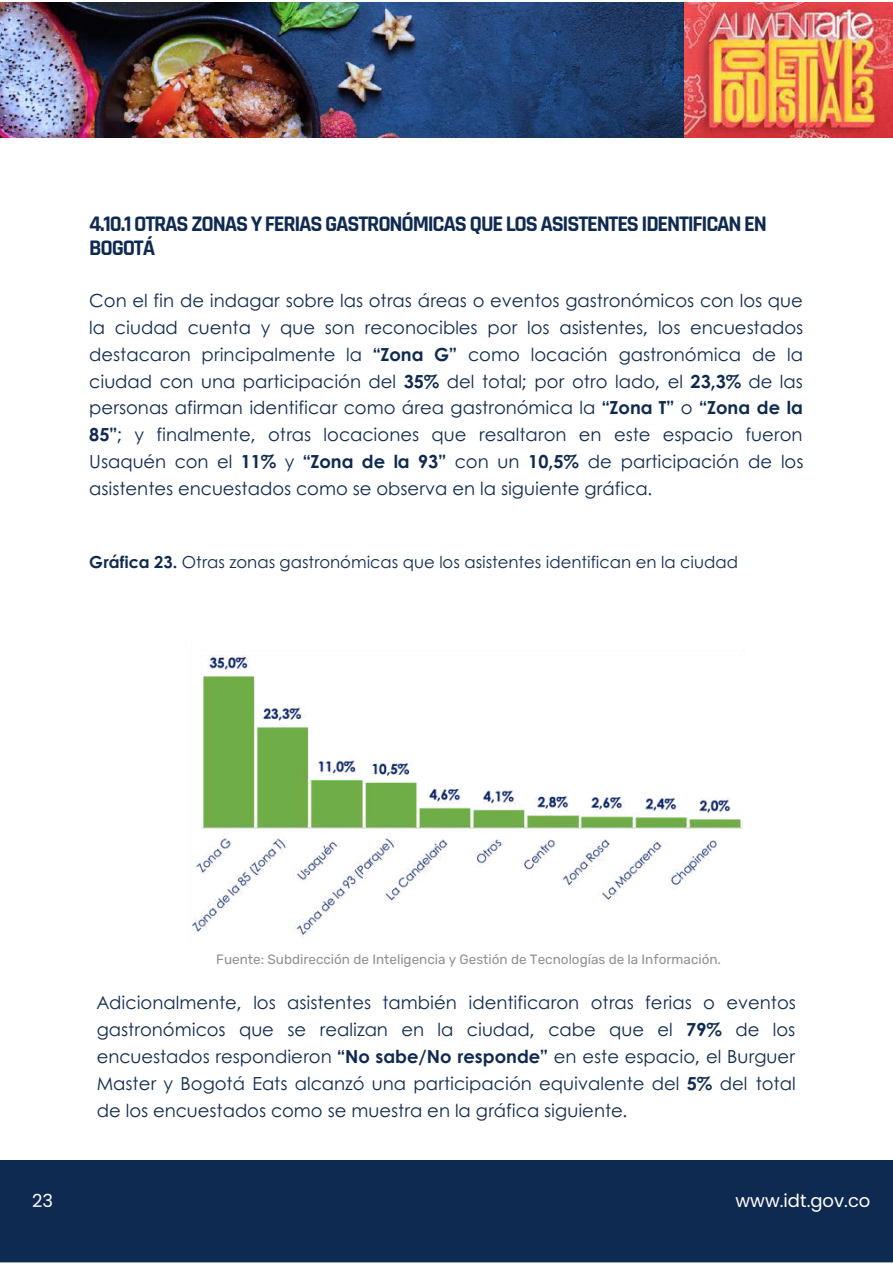
<style>
.page{position:relative;width:893px;height:1264px;background:#fff}
.page>*{position:absolute;margin:0;border:0;box-sizing:border-box;transform-origin:0 0}
.t1{font:700 22.5px/24.8px "Rajdhani";letter-spacing:-.055em;color:#0f2a50}
.t2{font:18px/27px "Century Gothic";color:#0f2a50;text-align:justify}
.t3{font:18px "Poppins";color:#fff}
.t4{font:16.5px "Century Gothic";color:#0f2a50}
.t5{font:13.5px "Rubik";color:#90908f}
.s1{font-weight:700}
</style>
<div class="page">
<div style="left:0;top:1160px;width:892px;height:102px;background:#0f2a50"></div>
<div style="left:0;top:1173px;width:90px;height:54px;background:#0f2a50"></div>
<div style="left:671px;top:1173px;width:221px;height:54px;background:#0f2a50"></div>
<img style="left:0;top:3px;width:684px;height:134px">
<img style="left:684px;top:3px;width:208px;height:134px">
<img style="left:192px;top:655px;width:551px;height:284px">
<p class="t1" style="left:89px;top:211px;width:679px">4.10.1 OTRAS ZONAS Y FERIAS GASTRONÓMICAS QUE LOS ASISTENTES IDENTIFICAN EN<br>BOGOTÁ</p>
<p class="t2" style="left:89px;top:286px;width:715px">Con el fin de indagar sobre las otras áreas o eventos gastronómicos con los que la ciudad cuenta y que son reconocibles por los asistentes, los encuestados destacaron principalmente la <span class="s1">“Zona G”</span> como locación gastronómica de la ciudad con una participación del <span class="s1">35%</span> del total; por otro lado, el <span class="s1">23,3%</span> de las personas afirman identificar como área gastronómica la <span class="s1">“Zona T”</span> o <span class="s1">“Zona de la 85”</span>; y finalmente, otras locaciones que resaltaron en este espacio fueron Usaquén con el <span class="s1">11%</span> y <span class="s1">“Zona de la 93”</span> con un <span class="s1">10,5%</span> de participación de los asistentes encuestados como se observa en la siguiente gráfica.</p>
<p class="t4" style="left:89px;top:549px;width:650px"><span class="s1">Gráfica 23.</span> Otras zonas gastronómicas que los asistentes identifican en la ciudad</p>
<p class="t5" style="left:216px;top:951px;width:506px">Fuente: Subdirección de Inteligencia y Gestión de Tecnologías de la Información.</p>
<p class="t2" style="left:97px;top:988px;width:700px">Adicionalmente, los asistentes también identificaron otras ferias o eventos gastronómicos que se realizan en la ciudad, cabe que el <span class="s1">79%</span> de los encuestados respondieron <span class="s1">“No sabe/No responde”</span> en este espacio, el Burguer Master y Bogotá Eats alcanzó una participación equivalente del <span class="s1">5%</span> del total de los encuestados como se muestra en la gráfica siguiente.</p>
<p class="t3" style="left:32px;top:1187px;width:22px">23</p>
<p class="t3" style="left:735px;top:1187px;width:136px">www.idt.gov.co</p>
</div>
